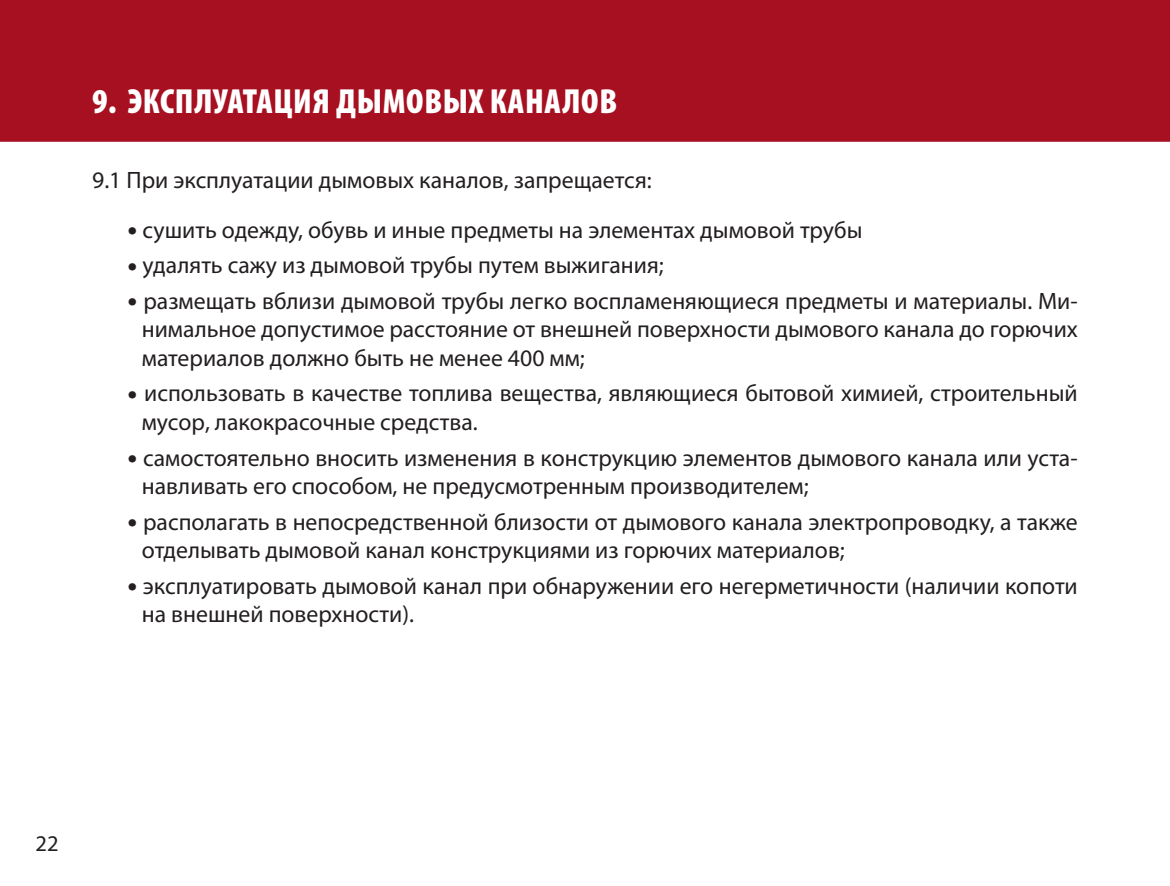
<style>
.page{position:relative;width:1170px;height:886px;background:#fff}
.page>*{position:absolute;margin:0;border:0;box-sizing:border-box;transform-origin:0 0}
.t1{font:900 condensed 35px "Myriad Pro";letter-spacing:.02em;color:#fff}
.t2{font:23.75px/28.5px "Myriad Pro";color:#231f20}
.t3{font:22.5px "Myriad Pro";color:#231f20}
.s1{font-size:35px}
</style>
<div class="page">
<div style="left:0;top:0;width:1169px;height:142px;background:#a71021"></div>
<h1 class="t1" style="left:92px;top:85px;width:526px">9. ЭКСПЛУАТАЦИЯ ДЫМОВЫХ КАНАЛОВ</h1>
<p class="t2" style="left:92px;top:166px;width:561px">9.1 При эксплуатации дымовых каналов, запрещается:</p>
<p class="t2" style="left:128px;top:216px;width:736px"><span class="s1">•</span> сушить одежду, обувь и иные предметы на элементах дымовой трубы</p>
<p class="t2" style="left:128px;top:252px;width:537px"><span class="s1">•</span> удалять сажу из дымовой трубы путем выжигания;</p>
<p class="t2" style="left:142px;top:287px;width:937px;text-align:justify;text-indent:-14px"><span class="s1">•</span> размещать вблизи дымовой трубы легко воспламеняющиеся предметы и материалы. Ми&shy;нимальное допустимое расстояние от внешней поверхности дымового канала до горючих материалов должно быть не менее 400 мм;</p>
<p class="t2" style="left:142px;top:380px;width:937px;text-indent:-14px"><span class="s1">•</span> использовать в качестве топлива вещества, являющиеся бытовой химией, строительный мусор, лакокрасочные средства.</p>
<p class="t2" style="left:142px;top:444px;width:937px;text-indent:-14px"><span class="s1">•</span> самостоятельно вносить изменения в конструкцию элементов дымового канала или уста&shy;навливать его способом, не предусмотренным производителем;</p>
<p class="t2" style="left:142px;top:508px;width:937px;text-indent:-14px"><span class="s1">•</span> располагать в непосредственной близости от дымового канала электропроводку, а также отделывать дымовой канал конструкциями из горючих материалов;</p>
<p class="t2" style="left:142px;top:572px;width:937px;text-indent:-14px"><span class="s1">•</span> эксплуатировать дымовой канал при обнаружении его негерметичности (наличии копоти на внешней поверхности).</p>
<p class="t3" style="left:35px;top:832px;width:25px">22</p>
</div>
